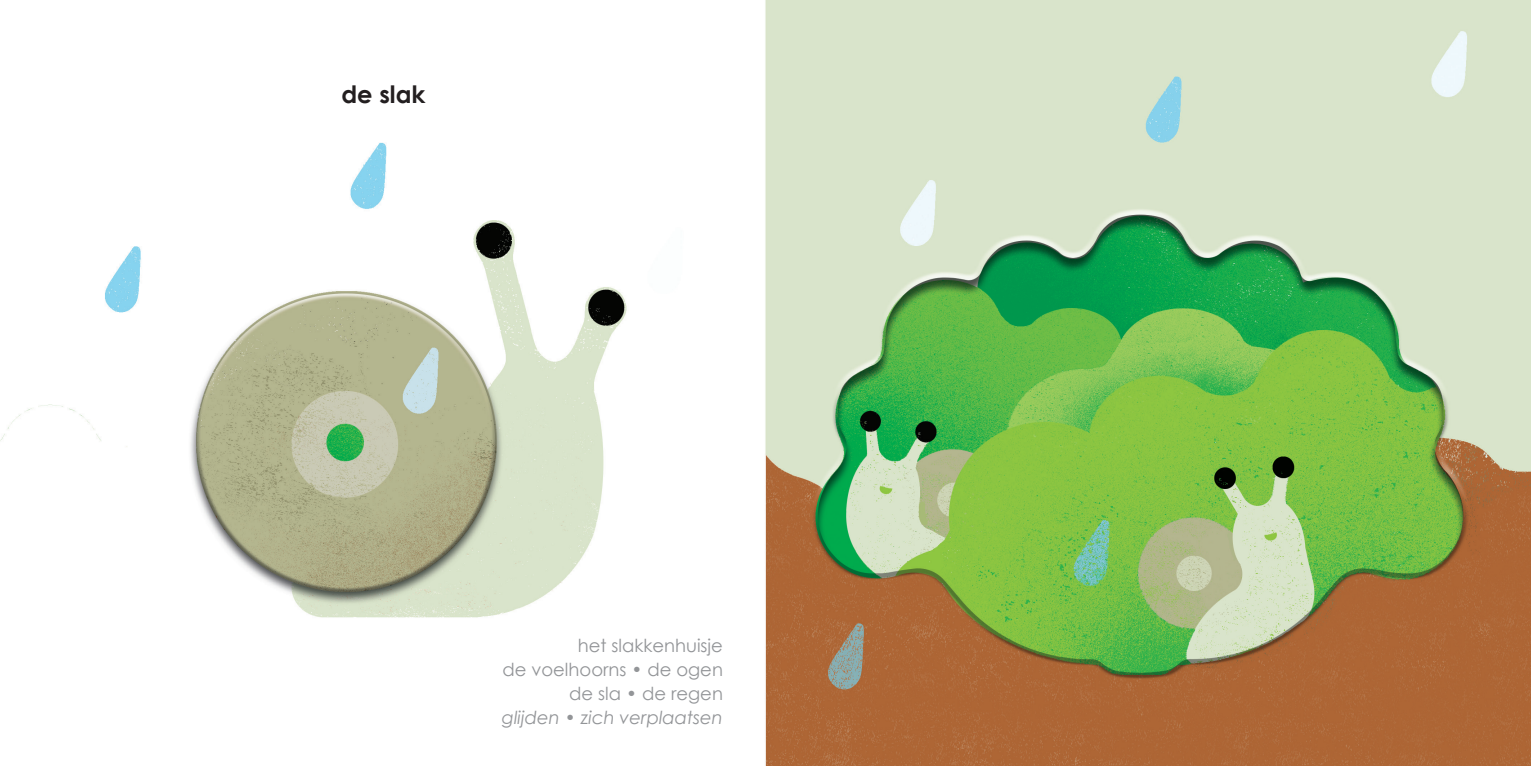
<style>
.page{position:relative;width:1531px;height:766px;background:#fff}
.page>*{position:absolute;margin:0;border:0;box-sizing:border-box;transform-origin:0 0}
.t1{font:700 24px "Century Gothic";color:#231f20}
.t2{font:18px/24px "Century Gothic";color:#939598;text-align:right}
.t3{font:italic 18px "Century Gothic";color:#939598}
</style>
<div class="page">
<img style="left:0;top:0;width:1531px;height:765px">
<h1 class="t1" style="left:341px;top:79px;width:86px">de slak</h1>
<p class="t2" style="left:502px;top:633px;width:222px">het slakkenhuisje<br>de voelhoorns • de ogen de sla • de regen</p>
<p class="t3" style="left:502px;top:706px;width:223px">glijden • zich verplaatsen</p>
</div>
